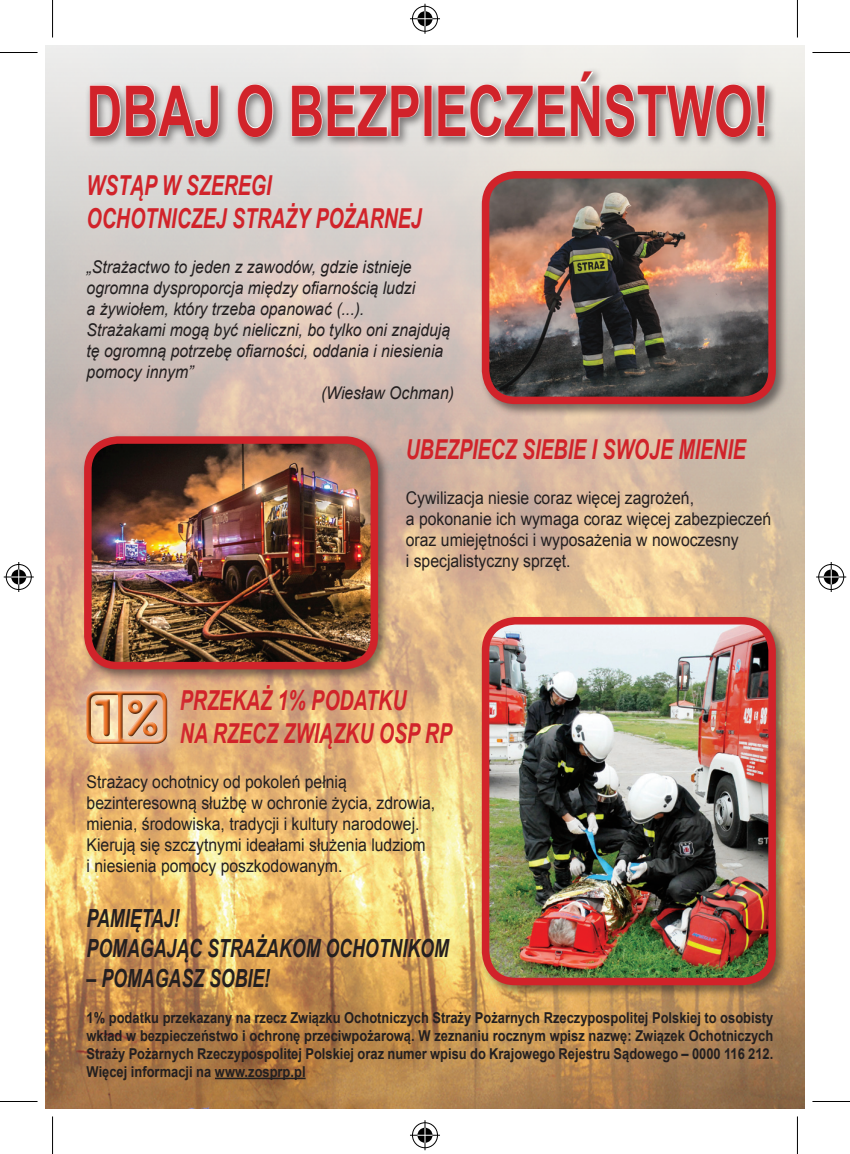
<style>
.page{position:relative;width:850px;height:1154px;background:#fff}
.page>*{position:absolute;margin:0;border:0;box-sizing:border-box;transform-origin:0 0}
.t1{font:700 70px "Arial";color:#d1232a;scale:.71 1}
.t2{font:italic 700 27.5px/33px "Arial";color:#d1232a;scale:.71 1}
.t3{font:italic 700 25px/30px "Arial";color:#231f20;scale:.71 1}
.t4{font:17.5px/21px "Arial";color:#231f20;scale:.9 1}
.t5{font:italic 17.5px "Arial";color:#231f20;scale:.9 1}
.t6{font:700 15px/18px "Arial";color:#231f20;text-align:justify;scale:.86 1}
</style>
<div class="page">
<img style="left:45px;top:45px;width:759px;height:1063px">
<div style="left:85px;top:67px;width:691px;height:82px;background:#231f20;opacity:.55"></div>
<svg style="left:89px;top:84px;width:130px;height:54px;background:#bdbcbb"></svg>
<svg style="left:237px;top:83px;width:37px;height:55px;background:#bebdbc"></svg>
<svg style="left:290px;top:84px;width:130px;height:53px;background:#bcb9b8"></svg>
<div style="left:423px;top:85px;width:9px;height:51px;border:1px solid #fff"></div>
<svg style="left:437px;top:71px;width:328px;height:67px;background:#c8c6c3"></svg>
<hr style="left:215px;top:1077px;width:90px;height:2px;background:#231f20">
<div style="left:478px;top:168px;width:309px;height:249px;background:#231f20;opacity:.55"></div>
<img style="left:485px;top:175px;width:286px;height:225px">
<div style="left:481px;top:171px;width:294px;height:233px;border:8px solid #d1232a;border-radius:30px"></div>
<div style="left:81px;top:433px;width:309px;height:249px;background:#231f20;opacity:.55"></div>
<img style="left:88px;top:440px;width:286px;height:226px">
<div style="left:84px;top:436px;width:294px;height:233px;border:8px solid #d1232a;border-radius:30px"></div>
<div style="left:478px;top:614px;width:309px;height:384px;background:#231f20;opacity:.55"></div>
<img style="left:485px;top:621px;width:286px;height:359px">
<div style="left:481px;top:617px;width:294px;height:368px;border:8px solid #d1232a;border-radius:30px"></div>
<svg style="left:63px;top:667px;width:128px;height:100px;background:#d7a57c"></svg>
<div style="left:83px;top:687px;width:87px;height:54px;background:#fff;opacity:.75"></div>
<div style="left:83px;top:692px;width:87px;height:55px;background:#231f20;opacity:.75"></div>
<hr style="left:0;top:52px;width:38px;height:1px;background:#000">
<hr style="left:812px;top:52px;width:37px;height:1px;background:#000">
<hr style="left:0;top:1101px;width:38px;height:1px;background:#000">
<hr style="left:812px;top:1101px;width:37px;height:1px;background:#000">
<hr style="left:52px;top:0;width:1px;height:38px;background:#000">
<hr style="left:52px;top:1116px;width:1px;height:38px;background:#000">
<hr style="left:796px;top:0;width:1px;height:38px;background:#000">
<hr style="left:796px;top:1116px;width:1px;height:38px;background:#000">
<div style="left:410px;top:5px;width:29px;height:28px;border:3px solid #fff;border-radius:50%"></div>
<hr style="left:410px;top:17px;width:30px;height:3px;background:#fff">
<hr style="left:423px;top:4px;width:3px;height:30px;background:#fff">
<div style="left:415px;top:10px;width:19px;height:18px;border:3px solid #fff;border-radius:50%"></div>
<div style="left:412px;top:6px;width:25px;height:26px;border:1px solid #000;border-radius:50%"></div>
<hr style="left:410px;top:18px;width:30px;height:1px;background:#000">
<hr style="left:424px;top:4px;width:1px;height:30px;background:#000">
<svg style="left:417px;top:11px;width:15px;height:15px"></svg>
<div style="left:410px;top:1121px;width:29px;height:28px;border:3px solid #fff;border-radius:50%"></div>
<hr style="left:410px;top:1134px;width:30px;height:3px;background:#fff">
<hr style="left:423px;top:1120px;width:3px;height:30px;background:#fff">
<div style="left:415px;top:1126px;width:19px;height:18px;border:3px solid #fff;border-radius:50%"></div>
<div style="left:412px;top:1122px;width:25px;height:26px;border:1px solid #000;border-radius:50%"></div>
<hr style="left:410px;top:1135px;width:30px;height:1px;background:#000">
<hr style="left:424px;top:1120px;width:1px;height:30px;background:#000">
<svg style="left:417px;top:1128px;width:15px;height:15px"></svg>
<div style="left:5px;top:563px;width:28px;height:28px;border:3px solid #fff;border-radius:50%"></div>
<hr style="left:4px;top:575px;width:30px;height:3px;background:#fff">
<hr style="left:17px;top:562px;width:3px;height:30px;background:#fff">
<div style="left:10px;top:568px;width:18px;height:18px;border:3px solid #fff;border-radius:50%"></div>
<div style="left:6px;top:564px;width:26px;height:26px;border:1px solid #000;border-radius:50%"></div>
<hr style="left:4px;top:576px;width:30px;height:1px;background:#000">
<hr style="left:18px;top:562px;width:1px;height:30px;background:#000">
<svg style="left:11px;top:569px;width:15px;height:15px"></svg>
<div style="left:816px;top:563px;width:28px;height:28px;border:3px solid #fff;border-radius:50%"></div>
<hr style="left:815px;top:575px;width:30px;height:3px;background:#fff">
<hr style="left:829px;top:562px;width:3px;height:30px;background:#fff">
<div style="left:821px;top:568px;width:18px;height:18px;border:3px solid #fff;border-radius:50%"></div>
<div style="left:818px;top:564px;width:25px;height:26px;border:1px solid #000;border-radius:50%"></div>
<hr style="left:815px;top:576px;width:30px;height:1px;background:#000">
<hr style="left:830px;top:562px;width:1px;height:30px;background:#000">
<svg style="left:823px;top:569px;width:15px;height:15px"></svg>
<h1 class="t1" style="left:87px;top:64px;width:962px">DBAJ O BEZPIECZEŃSTWO!</h1>
<h2 class="t2" style="left:87px;top:169px;width:473px">WSTĄP W SZEREGI<br>OCHOTNICZEJ STRAŻY POŻARNEJ</h2>
<p class="t5" style="left:87px;top:255px;width:362px">„Strażactwo to jeden z zawodów, gdzie istnieje</p>
<p class="t5" style="left:87px;top:276px;width:366px">ogromna dysproporcja między ofiarnością ludzi</p>
<p class="t5" style="left:87px;top:297px;width:310px">a żywiołem, który trzeba opanować (...).</p>
<p class="t5" style="left:87px;top:318px;width:405px">Strażakami mogą być nieliczni, bo tylko oni znajdują</p>
<p class="t5" style="left:87px;top:339px;width:397px">tę ogromną potrzebę ofiarności, oddania i niesienia</p>
<p class="t5" style="left:87px;top:360px;width:120px">pomocy innym”</p>
<p class="t5" style="left:321px;top:381px;width:149px">(Wiesław Ochman)</p>
<h2 class="t2" style="left:405px;top:433px;width:480px">UBEZPIECZ SIEBIE I SWOJE MIENIE</h2>
<p class="t4" style="left:405px;top:487px;width:407px">Cywilizacja niesie coraz więcej zagrożeń,<br>a pokonanie ich wymaga coraz więcej zabezpieczeń oraz umiejętności i wyposażenia w nowoczesny<br>i specjalistyczny sprzęt.</p>
<h2 class="t2" style="left:180px;top:685px;width:384px">PRZEKAŻ 1% PODATKU<br>NA RZECZ ZWIĄZKU OSP RP</h2>
<p class="t4" style="left:87px;top:772px;width:389px">Strażacy ochotnicy od pokoleń pełnią bezinteresowną służbę w ochronie życia, zdrowia, mienia, środowiska, tradycji i kultury narodowej.<br>Kierują się szczytnymi ideałami służenia ludziom<br>i niesienia pomocy poszkodowanym.</p>
<h3 class="t3" style="left:87px;top:903px;width:511px">PAMIĘTAJ!<br>POMAGAJĄC STRAŻAKOM OCHOTNIKOM</h3>
<h3 class="t3" style="left:87px;top:963px;width:260px">– POMAGASZ SOBIE!</h3>
<p class="t6" style="left:87px;top:1009px;width:799px">1% podatku przekazany na rzecz Związku Ochotniczych Straży Pożarnych Rzeczypospolitej Polskiej to osobisty wkład w bezpieczeństwo i ochronę przeciwpożarową. W zeznaniu rocznym wpisz nazwę: Związek Ochotniczych Straży Pożarnych Rzeczypospolitej Polskiej oraz numer wpisu do Krajowego Rejestru Sądowego – 0000 116 212.<br>Więcej informacji na www.zosprp.pl</p>
</div>
